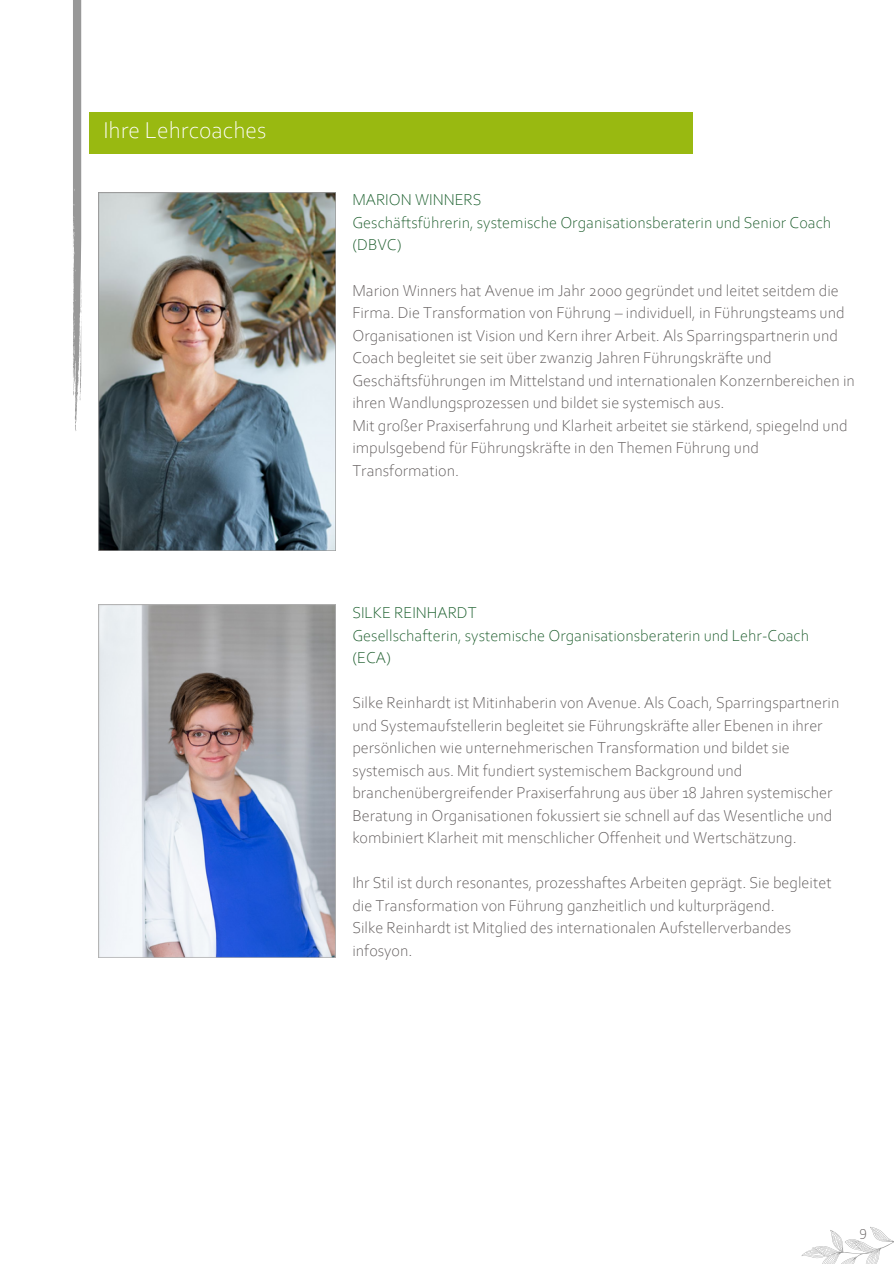
<style>
.page{position:relative;width:894px;height:1264px;background:#fff}
.page>*{position:absolute;margin:0;border:0;box-sizing:border-box;transform-origin:0 0}
.t1{font:300 24px "Corbel";color:#fff}
.t2{font:300 16.5px/22.5px "Corbel";color:#595454}
.t3{font:300 16.5px/22.5px "Corbel";color:#165826}
.t4{font:300 16.5px "Corbel";color:#125925}
.t5{font:300 15px "Corbel";color:#595454}
</style>
<div class="page">
<svg style="left:801px;top:1227px;width:92px;height:37px"></svg>
<svg style="left:73px;top:0;width:9px;height:431px;background:#afafaf"></svg>
<div style="left:89px;top:112px;width:603px;height:42px;background:#99b911"></div>
<img style="left:99px;top:604px;width:236px;height:353px">
<img style="left:99px;top:192px;width:236px;height:358px">
<h1 class="t1" style="left:103px;top:120px;width:164px">Ihre Lehrcoaches</h1>
<p class="t4" style="left:352px;top:193px;width:131px">MARION WINNERS</p>
<p class="t3" style="left:352px;top:213px;width:480px">Geschäftsführerin, systemische Organisationsberaterin und Senior Coach (DBVC)</p>
<p class="t2" style="left:352px;top:280px;width:504px">Marion Winners hat Avenue im Jahr 2000 gegründet und leitet seitdem die Firma. Die Transformation von Führung – individuell, in Führungsteams und Organisationen ist Vision und Kern ihrer Arbeit. Als Sparringspartnerin und Coach begleitet sie seit über zwanzig Jahren Führungskräfte und Geschäftsführungen im Mittelstand und internationalen Konzernbereichen in ihren Wandlungsprozessen und bildet sie systemisch aus.<br>Mit großer Praxiserfahrung und Klarheit arbeitet sie stärkend, spiegelnd und impulsgebend für Führungskräfte in den Themen Führung und Transformation.</p>
<p class="t4" style="left:352px;top:606px;width:126px">SILKE REINHARDT</p>
<p class="t3" style="left:352px;top:625px;width:458px">Gesellschafterin, systemische Organisationsberaterin und Lehr-Coach (ECA)</p>
<p class="t2" style="left:352px;top:693px;width:488px">Silke Reinhardt ist Mitinhaberin von Avenue. Als Coach, Sparringspartnerin und Systemaufstellerin begleitet sie Führungskräfte aller Ebenen in ihrer persönlichen wie unternehmerischen Transformation und bildet sie systemisch aus. Mit fundiert systemischem Background und branchenübergreifender Praxiserfahrung aus über 18 Jahren systemischer Beratung in Organisationen fokussiert sie schnell auf das Wesentliche und kombiniert Klarheit mit menschlicher Offenheit und Wertschätzung.</p>
<p class="t2" style="left:352px;top:873px;width:480px">Ihr Stil ist durch resonantes, prozesshaftes Arbeiten geprägt. Sie begleitet die Transformation von Führung ganzheitlich und kulturprägend.<br>Silke Reinhardt ist Mitglied des internationalen Aufstellerverbandes infosyon.</p>
<p class="t5" style="left:859px;top:1224px;width:9px">9</p>
</div>
